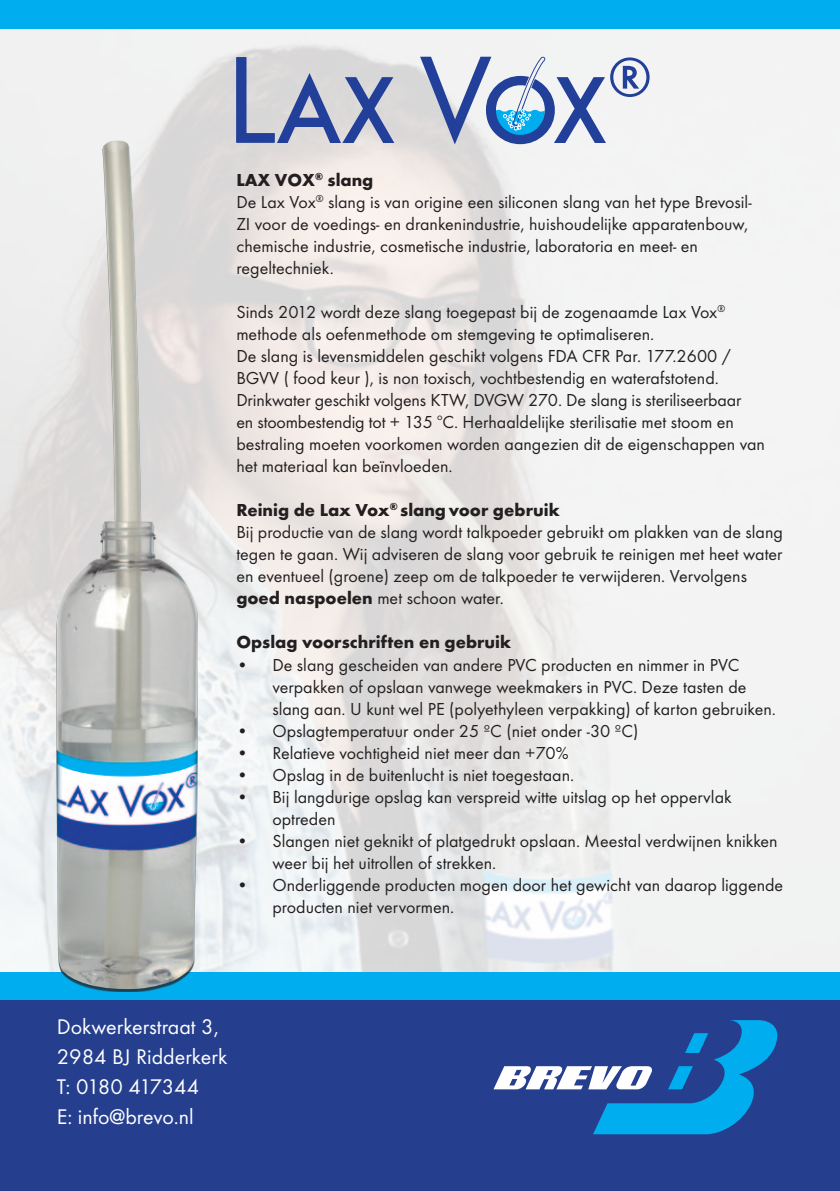
<style>
.page{position:relative;width:840px;height:1191px;background:#fff}
.page>*{position:absolute;margin:0;border:0;box-sizing:border-box;transform-origin:0 0}
.basis{font:22px "Futura T";color:#fff}
.basis-2{font:22px "Futura T";letter-spacing:-.045em;color:#fff}
.basis-3{font:18px/22px "Futura T";color:#231f20}
.basis-4{font:700 18px "Futura T";color:#231f20}
.kop{font:700 18px "Futura T";color:#231f20}
.s1{font-weight:700}
</style>
<div class="page">
<img style="left:0;top:28px;width:839px;height:944px">
<div style="left:0;top:972px;width:839px;height:28px;background:#00aeef"></div>
<div style="left:0;top:0;width:839px;height:28px;background:#00aeef"></div>
<div style="left:0;top:1000px;width:839px;height:191px;background:#253f8e"></div>
<svg style="left:493px;top:1020px;width:285px;height:114px"></svg>
<img style="left:56px;top:140px;width:142px;height:850px">
<svg style="left:420px;top:57px;width:229px;height:87px"></svg>
<svg style="left:236px;top:57px;width:158px;height:86px;background:#a4abc5"></svg>
<p class="kop" style="left:236px;top:170px;width:138px">LAX VOX<sup>®</sup> slang</p>
<p class="basis-3" style="left:236px;top:191px;width:516px">De Lax Vox<sup>®</sup> slang is van origine een siliconen slang van het type Brevosil-ZI voor de voedings- en drankenindustrie, huishoudelijke apparatenbouw, chemische industrie, cosmetische industrie, laboratoria en meet- en regeltechniek.</p>
<p class="basis-3" style="left:236px;top:301px;width:490px">Sinds 2012 wordt deze slang toegepast bij de zogenaamde Lax Vox<sup>® </sup>methode als oefenmethode om stemgeving te optimaliseren.</p>
<p class="basis-3" style="left:236px;top:345px;width:530px">De slang is levensmiddelen geschikt volgens FDA CFR Par. 177.2600 / BGVV ( food keur ), is non toxisch, vochtbestendig en waterafstotend.<br>Drinkwater geschikt volgens KTW, DVGW 270. De slang is steriliseerbaar<br>en stoombestendig tot + 135 <sup>o</sup>C. Herhaaldelijke sterilisatie met stoom en bestraling moeten voorkomen worden aangezien dit de eigenschappen van het materiaal kan beïnvloeden.</p>
<p class="basis-4" style="left:236px;top:500px;width:325px">Reinig de Lax Vox<sup>®</sup> slangvoor gebruik</p>
<p class="basis-3" style="left:236px;top:521px;width:548px">Bij productie van de slang wordt talkpoeder gebruikt om plakken van de slang tegen te gaan. Wij adviseren de slang voor gebruik te reinigen met heet water en eventueel (groene) zeep om de talkpoeder te verwijderen. Vervolgens <span class="s1">goed naspoelen</span> met schoon water.</p>
<p class="basis-4" style="left:236px;top:632px;width:276px">Opslag voorschriften en gebruik</p>
<p class="basis-3" style="left:272px;top:653px;width:504px;text-indent:-36px">• De slang gescheiden van andere PVC producten en nimmer in PVC verpakken of opslaan vanwege weekmakers in PVC. Deze tasten de slang aan. U kunt wel PE (polyethyleen verpakking) of karton gebruiken.</p>
<p class="basis-3" style="left:236px;top:719px;width:403px">• Opslagtemperatuur onder 25 ºC (niet onder -30 ºC)</p>
<p class="basis-3" style="left:236px;top:741px;width:333px">• Relatieve vochtigheid niet meer dan +70%</p>
<p class="basis-3" style="left:236px;top:763px;width:339px">• Opslag in de buitenlucht is niet toegestaan.</p>
<p class="basis-3" style="left:272px;top:785px;width:460px;text-indent:-36px">• Bij langdurige opslag kan verspreid witte uitslag op het oppervlak optreden</p>
<p class="basis-3" style="left:272px;top:829px;width:506px;text-indent:-36px">• Slangen niet geknikt of platgedrukt opslaan. Meestal verdwijnen knikken weer bij het uitrollen of strekken.</p>
<p class="basis-3" style="left:272px;top:873px;width:512px;text-indent:-36px">• Onderliggende producten mogen door het gewicht van daarop liggende producten niet vervormen.</p>
<p class="basis" style="left:57px;top:1014px;width:163px">Dokwerkerstraat 3,</p>
<p class="basis" style="left:57px;top:1044px;width:172px">2984 BJ Ridderkerk</p>
<p class="basis-2" style="left:57px;top:1074px;width:144px">T: 0180 417344</p>
<p class="basis" style="left:57px;top:1104px;width:138px">E: info@brevo.nl</p>
</div>
